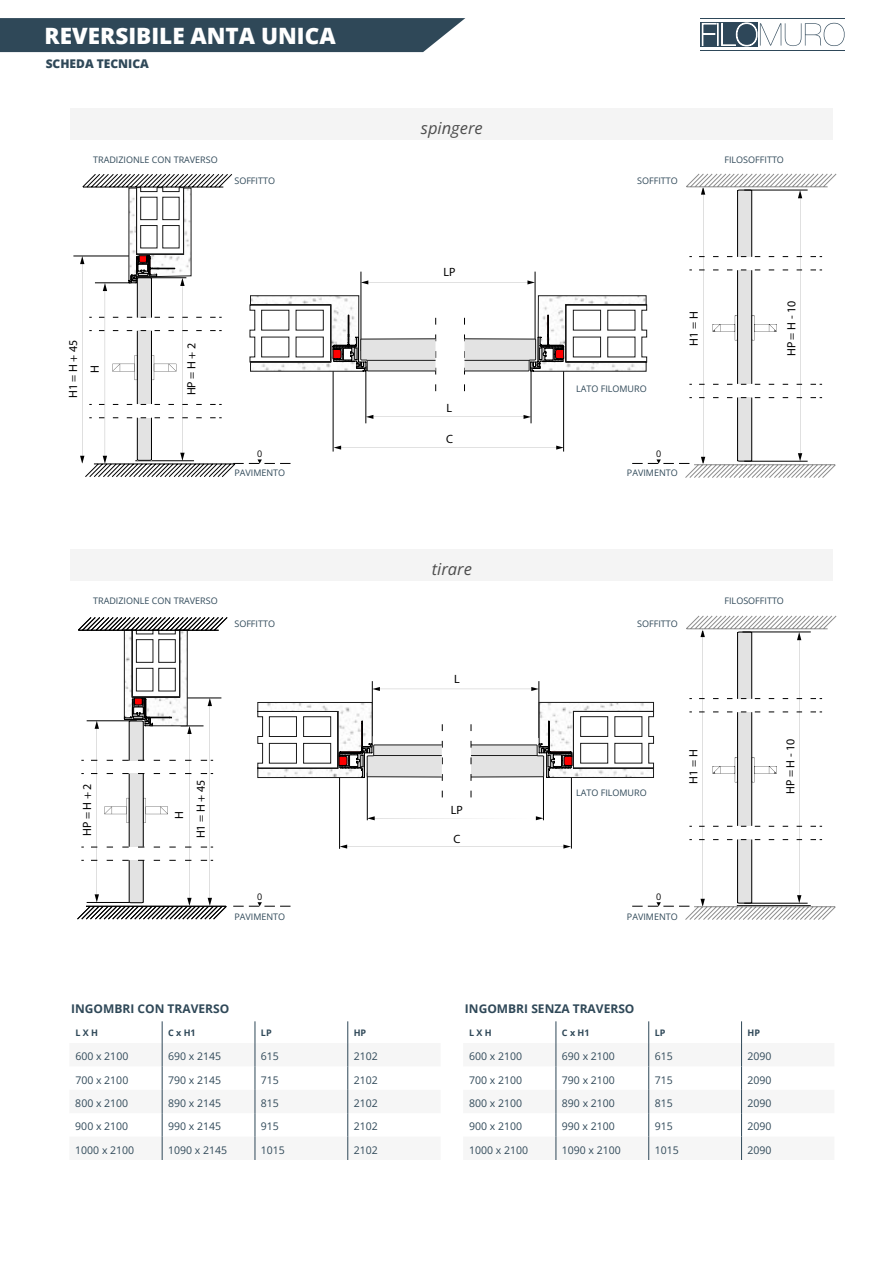
<style>
.page{position:relative;width:893px;height:1263px;background:#fff}
.page>*{position:absolute;margin:0;border:0;box-sizing:border-box;transform-origin:0 0}
.t1{font:800 22.5px "Open Sans";color:#fff}
.t2{font:italic 16.5px "Open Sans";color:#4d4d4d}
.t3{font:12px/21.6px "Myriad Pro";color:#000}
.t4{font:700 12px "Open Sans";color:#2f4858}
.t5{font:800 12px "Open Sans";color:#2f4858}
.t6{font:10.5px "Open Sans";color:#2f4858}
.t7{font:9px "Open Sans";color:#2f4858}
.t8{font:700 9px "Open Sans";color:#2f4858}
.t9{font:9px "Open Sans";color:#000}
</style>
<div class="page">
<svg style="left:0;top:18px;width:465px;height:34px;background:#38505f"></svg>
<hr style="left:701px;top:18px;width:144px;height:1px;background:#2e4759">
<hr style="left:701px;top:50px;width:144px;height:1px;background:#2e4759">
<div style="left:700px;top:22px;width:58px;height:25px;background:#586c7a"></div>
<svg style="left:702px;top:22px;width:143px;height:25px"></svg>
<svg style="left:161px;top:1021px;width:188px;height:139px"></svg>
<svg style="left:555px;top:1021px;width:188px;height:139px"></svg>
<div style="left:70px;top:108px;width:763px;height:32px;background:#f4f4f4"></div>
<div style="left:70px;top:549px;width:763px;height:32px;background:#f4f4f4"></div>
<svg style="left:373px;top:687px;width:166px;height:4px"></svg>
<hr style="left:372px;top:681px;width:1px;height:55px;background:#000">
<hr style="left:539px;top:681px;width:1px;height:57px;background:#000">
<hr style="left:367px;top:773px;width:1px;height:47px;background:#000">
<hr style="left:543px;top:772px;width:1px;height:48px;background:#000">
<svg style="left:367px;top:816px;width:176px;height:4px"></svg>
<hr style="left:339px;top:763px;width:1px;height:86px;background:#000">
<hr style="left:571px;top:763px;width:1px;height:85px;background:#000">
<svg style="left:340px;top:844px;width:231px;height:4px"></svg>
<hr style="left:73px;top:256px;width:66px;height:1px;background:#000">
<svg style="left:699px;top:188px;width:123px;height:275px"></svg>
<svg style="left:699px;top:630px;width:123px;height:276px"></svg>
<svg style="left:685px;top:463px;width:151px;height:15px"></svg>
<svg style="left:692px;top:173px;width:145px;height:15px"></svg>
<svg style="left:685px;top:906px;width:151px;height:14px"></svg>
<svg style="left:686px;top:615px;width:151px;height:15px"></svg>
<svg style="left:233px;top:902px;width:57px;height:5px"></svg>
<svg style="left:632px;top:902px;width:57px;height:5px"></svg>
<svg style="left:77px;top:617px;width:150px;height:302px"></svg>
<svg style="left:91px;top:630px;width:122px;height:276px"></svg>
<svg style="left:80px;top:174px;width:612px;height:303px"></svg>
<svg style="left:258px;top:702px;width:396px;height:95px"></svg>
<h1 class="t1" style="left:45px;top:18px;width:293px">REVERSIBILE ANTA UNICA</h1>
<p class="t5" style="left:46px;top:54px;width:105px">SCHEDA TECNICA</p>
<h2 class="t2" style="left:421px;top:117px;width:63px">spingere</h2>
<p class="t7" style="left:93px;top:154px;width:126px">TRADIZIONLE CON TRAVERSO</p>
<p class="t7" style="left:724px;top:154px;width:61px">FILOSOFFITTO</p>
<p class="t3" style="left:62px;top:398px;width:60px;rotate:-90deg">H1 = H + 45</p>
<p class="t3" style="left:84px;top:373px;width:9px;rotate:-90deg">H</p>
<p class="t7" style="left:234px;top:174px;width:42px">SOFFITTO</p>
<p class="t3" style="left:180px;top:395px;width:54px;rotate:-90deg">HP = H + 2</p>
<p class="t9" style="left:257px;top:448px;width:7px">0</p>
<p class="t7" style="left:234px;top:467px;width:52px">PAVIMENTO</p>
<p class="t3" style="left:443px;top:261px;width:14px">LP</p>
<p class="t3" style="left:447px;top:397px;width:7px">L</p>
<p class="t3" style="left:446px;top:428px;width:8px">C</p>
<p class="t7" style="left:637px;top:174px;width:42px">SOFFITTO</p>
<p class="t7" style="left:576px;top:382px;width:72px">LATO FILOMURO</p>
<p class="t3" style="left:683px;top:346px;width:36px;rotate:-90deg">H1 = H</p>
<p class="t9" style="left:656px;top:448px;width:7px">0</p>
<p class="t7" style="left:627px;top:467px;width:52px">PAVIMENTO</p>
<p class="t3" style="left:780px;top:356px;width:57px;rotate:-90deg">HP = H - 10</p>
<h2 class="t2" style="left:432px;top:558px;width:42px">tirare</h2>
<p class="t7" style="left:93px;top:594px;width:126px">TRADIZIONLE CON TRAVERSO</p>
<p class="t7" style="left:724px;top:594px;width:61px">FILOSOFFITTO</p>
<p class="t7" style="left:234px;top:617px;width:42px">SOFFITTO</p>
<p class="t3" style="left:454px;top:668px;width:7px">L</p>
<p class="t7" style="left:637px;top:617px;width:42px">SOFFITTO</p>
<p class="t3" style="left:76px;top:836px;width:54px;rotate:-90deg">HP = H + 2</p>
<p class="t3" style="left:168px;top:838px;width:60px;text-indent:20px;rotate:-90deg">H<br>H1 = H + 45</p>
<p class="t3" style="left:451px;top:798px;width:14px">LP</p>
<p class="t3" style="left:453px;top:828px;width:8px">C</p>
<p class="t7" style="left:576px;top:787px;width:72px">LATO FILOMURO</p>
<p class="t3" style="left:682px;top:783px;width:36px;rotate:-90deg">H1 = H</p>
<p class="t3" style="left:780px;top:794px;width:57px;rotate:-90deg">HP = H - 10</p>
<p class="t9" style="left:257px;top:891px;width:7px">0</p>
<p class="t9" style="left:656px;top:891px;width:7px">0</p>
<p class="t7" style="left:234px;top:910px;width:52px">PAVIMENTO</p>
<p class="t7" style="left:627px;top:910px;width:52px">PAVIMENTO</p>
<p class="t4" style="left:71px;top:1000px;width:160px">INGOMBRI CON TRAVERSO</p>
<p class="t4" style="left:465px;top:1000px;width:171px">INGOMBRI SENZA TRAVERSO</p>
<p class="t8" style="left:75px;top:1026px;width:24px">L X H</p>
<p class="t8" style="left:168px;top:1026px;width:29px">C x H1</p>
<p class="t8" style="left:261px;top:1026px;width:12px">LP</p>
<p class="t8" style="left:354px;top:1026px;width:14px">HP</p>
<p class="t6" style="left:75px;top:1049px;width:54px">600 x 2100</p>
<p class="t6" style="left:168px;top:1049px;width:54px">690 x 2145</p>
<p class="t6" style="left:261px;top:1049px;width:20px">615</p>
<p class="t6" style="left:354px;top:1049px;width:26px">2102</p>
<p class="t6" style="left:75px;top:1073px;width:54px">700 x 2100</p>
<p class="t6" style="left:168px;top:1073px;width:54px">790 x 2145</p>
<p class="t6" style="left:261px;top:1073px;width:20px">715</p>
<p class="t6" style="left:354px;top:1073px;width:26px">2102</p>
<p class="t6" style="left:75px;top:1096px;width:54px">800 x 2100</p>
<p class="t6" style="left:168px;top:1096px;width:54px">890 x 2145</p>
<p class="t6" style="left:261px;top:1096px;width:20px">815</p>
<p class="t6" style="left:354px;top:1096px;width:26px">2102</p>
<p class="t6" style="left:75px;top:1119px;width:54px">900 x 2100</p>
<p class="t6" style="left:168px;top:1119px;width:54px">990 x 2145</p>
<p class="t6" style="left:261px;top:1119px;width:20px">915</p>
<p class="t6" style="left:354px;top:1119px;width:26px">2102</p>
<p class="t6" style="left:75px;top:1143px;width:60px">1000 x 2100</p>
<p class="t6" style="left:168px;top:1143px;width:60px">1090 x 2145</p>
<p class="t6" style="left:261px;top:1143px;width:26px">1015</p>
<p class="t6" style="left:354px;top:1143px;width:26px">2102</p>
<p class="t8" style="left:469px;top:1026px;width:24px">L X H</p>
<p class="t8" style="left:562px;top:1026px;width:29px">C x H1</p>
<p class="t8" style="left:655px;top:1026px;width:12px">LP</p>
<p class="t8" style="left:747px;top:1026px;width:14px">HP</p>
<p class="t6" style="left:469px;top:1049px;width:54px">600 x 2100</p>
<p class="t6" style="left:562px;top:1049px;width:54px">690 x 2100</p>
<p class="t6" style="left:655px;top:1049px;width:20px">615</p>
<p class="t6" style="left:747px;top:1049px;width:26px">2090</p>
<p class="t6" style="left:469px;top:1073px;width:54px">700 x 2100</p>
<p class="t6" style="left:562px;top:1073px;width:54px">790 x 2100</p>
<p class="t6" style="left:655px;top:1073px;width:20px">715</p>
<p class="t6" style="left:747px;top:1073px;width:26px">2090</p>
<p class="t6" style="left:469px;top:1096px;width:54px">800 x 2100</p>
<p class="t6" style="left:562px;top:1096px;width:54px">890 x 2100</p>
<p class="t6" style="left:655px;top:1096px;width:20px">815</p>
<p class="t6" style="left:747px;top:1096px;width:26px">2090</p>
<p class="t6" style="left:469px;top:1119px;width:54px">900 x 2100</p>
<p class="t6" style="left:562px;top:1119px;width:54px">990 x 2100</p>
<p class="t6" style="left:655px;top:1119px;width:20px">915</p>
<p class="t6" style="left:747px;top:1119px;width:26px">2090</p>
<p class="t6" style="left:469px;top:1143px;width:60px">1000 x 2100</p>
<p class="t6" style="left:562px;top:1143px;width:60px">1090 x 2100</p>
<p class="t6" style="left:655px;top:1143px;width:26px">1015</p>
<p class="t6" style="left:747px;top:1143px;width:26px">2090</p>
</div>
